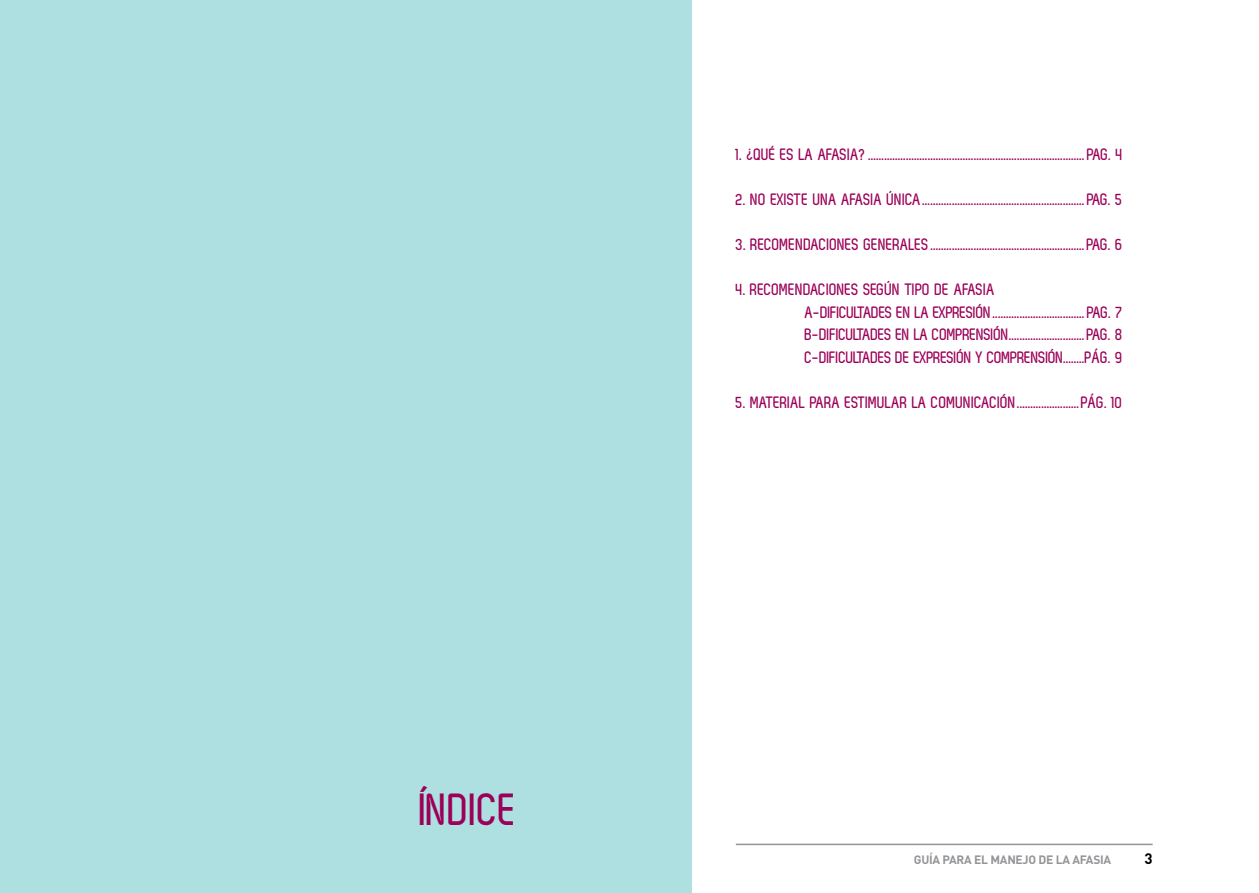
<style>
.page{position:relative;width:1259px;height:893px;background:#fff}
.page>*{position:absolute;margin:0;border:0;box-sizing:border-box;transform-origin:0 0}
.t1{font:700 45px "Zag";color:#9c0058}
.t2{font:700 16.5px "Zag";letter-spacing:-.02em;color:#9c0058}
.t3{font:700 16.5px/22.5px "Zag";color:#9c0058}
.t4{font:700 15px "DIN Pro";color:#000}
.t5{font:700 12px "DIN Pro";letter-spacing:-.02em;color:#939598}
</style>
<div class="page">
<div style="left:629px;top:0;width:63px;height:893px;background:#aedfe1"></div>
<hr style="left:736px;top:844px;width:416px;height:1px;background:#939598">
<div style="left:0;top:0;width:629px;height:893px;background:#aedfe1"></div>
<h1 class="t1" style="left:420px;top:785px;width:100px">ÍNDIC E</h1>
<p class="t2" style="left:736px;top:145px;width:104px">1. ¿QUÉ ES LA AFASIA</p>
<p class="t2" style="left:859px;top:145px;width:265px">? ................................................................................ PAG. 4</p>
<p class="t2" style="left:736px;top:190px;width:56px">2. NO EXISTE</p>
<p class="t2" style="left:813px;top:190px;width:9px">UNA</p>
<p class="t2" style="left:841px;top:190px;width:22px">AFASIA</p>
<p class="t2" style="left:887px;top:190px;width:16px">ÚNICA</p>
<p class="t2" style="left:922px;top:190px;width:202px">............................................................ PAG. 5</p>
<p class="t2" style="left:736px;top:235px;width:23px">3. RECOMENDACIONES</p>
<p class="t2" style="left:863px;top:235px;width:16px">GENERALES</p>
<p class="t2" style="left:930px;top:235px;width:194px">......................................................... PAG. 6</p>
<p class="t3" style="left:736px;top:278px;width:261px">4. RECOMENDACIONES SEGÚN TIPO DE AFASIA<br>A</p>
<p class="t2" style="left:813px;top:303px;width:311px">-DIFICULTADES EN LA EXPRESIÓN.................................. PAG. 7</p>
<p class="t2" style="left:736px;top:325px;width:39px">B</p>
<p class="t2" style="left:812px;top:325px;width:312px">-DIFICULTADES EN LA COMPRENSIÓN............................ PAG. 8</p>
<p class="t2" style="left:736px;top:348px;width:39px">C</p>
<p class="t2" style="left:812px;top:348px;width:312px">-DIFICULTADES DE EXPRESIÓN Y COMPRENSIÓN........PÁG. 9</p>
<p class="t2" style="left:736px;top:393px;width:23px">5. MATERIAL</p>
<p class="t2" style="left:810px;top:393px;width:15px">PARA</p>
<p class="t2" style="left:845px;top:393px;width:8px">ESTIMULAR</p>
<p class="t2" style="left:912px;top:393px;width:28px">LA COMUNICACIÓN</p>
<p class="t2" style="left:1017px;top:393px;width:107px">.......................PÁG. 10</p>
<p class="t5" style="left:914px;top:852px;width:199px">GUÍA PARA EL MANEJO DE LA AFASIA</p>
<p class="t4" style="left:1144px;top:849px;width:10px">3</p>
</div>
